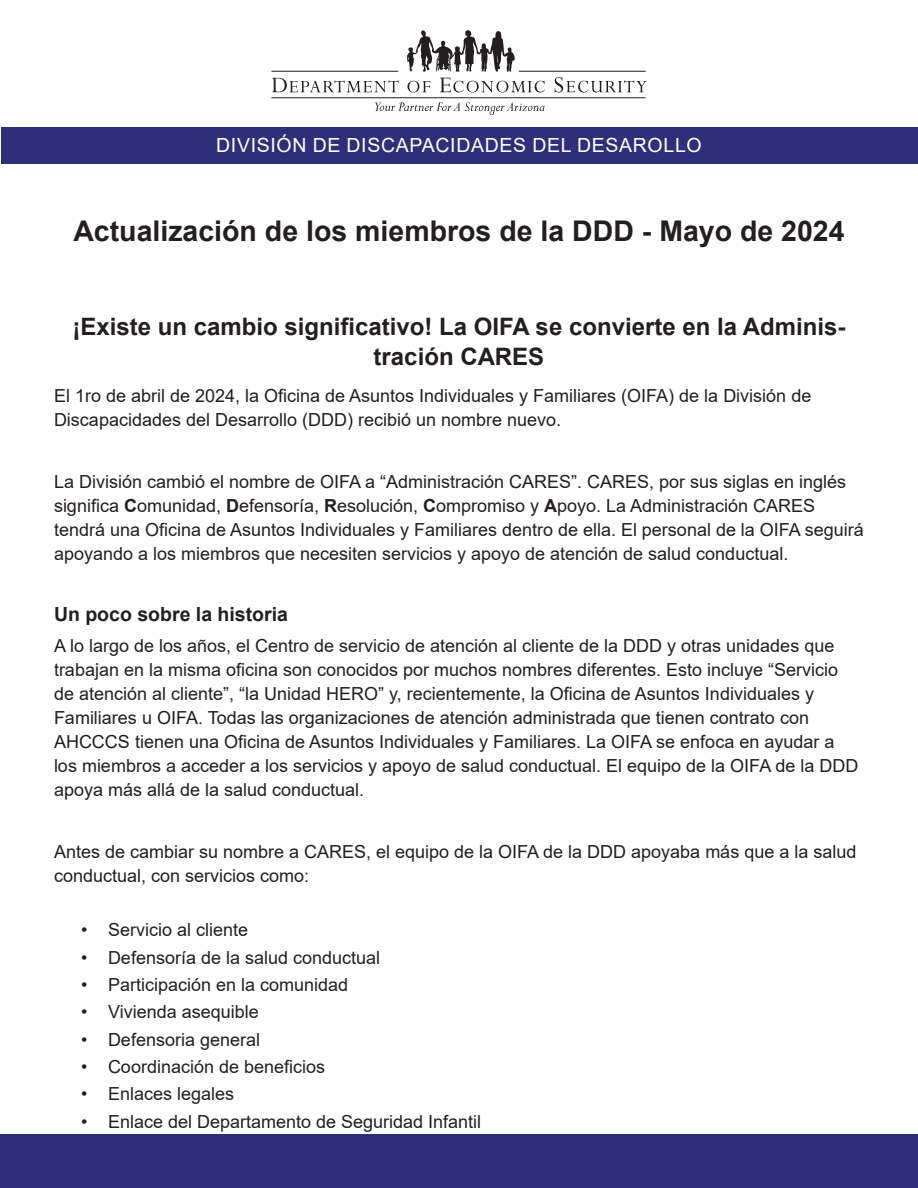
<style>
.page{position:relative;width:918px;height:1188px;background:#fff}
.page>*{position:absolute;margin:0;border:0;box-sizing:border-box;transform-origin:0 0}
.t1{font:700 28.5px "Arial";color:#231f20}
.Header_2{font:700 24px/30px "Arial";color:#231f20;text-align:center}
.t2{font:19.5px "Arial";letter-spacing:.035em;color:#fff}
.Heading_3{font:700 19.5px "Arial";color:#231f20}
.Paragraph_Style_1{font:18px/24px "Arial";color:#231f20}
.s1{font-weight:700}
</style>
<div class="page">
<div style="left:0;top:1134px;width:918px;height:54px;background:#2d3079"></div>
<div style="left:2px;top:128px;width:916px;height:36px;background:#2d3079"></div>
<svg style="left:272px;top:78px;width:127px;height:14px"></svg>
<svg style="left:375px;top:102px;width:170px;height:13px"></svg>
<svg style="left:407px;top:30px;width:108px;height:42px"></svg>
<svg style="left:407px;top:81px;width:23px;height:12px"></svg>
<svg style="left:440px;top:78px;width:105px;height:15px"></svg>
<svg style="left:555px;top:77px;width:92px;height:16px"></svg>
<hr style="left:271px;top:71px;width:127px;height:1px;background:#231f20">
<hr style="left:519px;top:71px;width:127px;height:1px;background:#231f20">
<hr style="left:271px;top:97px;width:375px;height:1px;background:#231f20">
<p class="t2" style="left:216px;top:131px;width:487px">DIVISIÓN DE DISCAPACIDADES DEL DESAROLLO</p>
<p class="t1" style="left:73px;top:211px;width:773px">Actualización de los miembros de la DDD - Mayo de 2024</p>
<p class="Header_2" style="left:72px;top:312px;width:775px">¡Existe un cambio significativo! La OIFA se convierte en la Adminis&shy;tración CARES</p>
<p class="Paragraph_Style_1" style="left:54px;top:384px;width:759px">El 1ro de abril de 2024, la Oficina de Asuntos Individuales y Familiares (OIFA) de la División de<br>Discapacidades del Desarrollo (DDD) recibió un nombre nuevo.</p>
<p class="Paragraph_Style_1" style="left:54px;top:469px;width:811px">La División cambió el nombre de OIFA a “Administración CARES”. CARES, por sus siglas en inglés significa <span class="s1">C</span>omunidad, <span class="s1">D</span>efensoría, <span class="s1">R</span>esolución, <span class="s1">C</span>ompromiso y <span class="s1">A</span>poyo. La Administración CARES tendrá una Oficina de Asuntos Individuales y Familiares dentro de ella. El personal de la OIFA seguirá apoyando a los miembros que necesiten servicios y apoyo de atención de salud conductual.</p>
<p class="Heading_3" style="left:54px;top:601px;width:236px">Un poco sobre la historia</p>
<p class="Paragraph_Style_1" style="left:54px;top:634px;width:806px">A lo largo de los años, el Centro de servicio de atención al cliente de la DDD y otras unidades que trabajan en la misma oficina son conocidos por muchos nombres diferentes. Esto incluye “Servicio de atención al cliente”, “la Unidad HERO” y, recientemente, la Oficina de Asuntos Individuales y Familiares u OIFA. Todas las organizaciones de atención administrada que tienen contrato con AHCCCS tienen una Oficina de Asuntos Individuales y Familiares. La OIFA se enfoca en ayudar a los miembros a acceder a los servicios y apoyo de salud conductual. El equipo de la OIFA de la DDD apoya más allá de la salud conductual.</p>
<p class="Paragraph_Style_1" style="left:54px;top:839px;width:804px">Antes de cambiar su nombre a CARES, el equipo de la OIFA de la DDD apoyaba más que a la salud conductual, con servicios como:</p>
<p class="Paragraph_Style_1" style="left:81px;top:918px;width:169px">• Servicio al cliente</p>
<p class="Paragraph_Style_1" style="left:81px;top:945px;width:301px">• Defensoría de la salud conductual</p>
<p class="Paragraph_Style_1" style="left:81px;top:973px;width:269px">• Participación en la comunidad</p>
<p class="Paragraph_Style_1" style="left:81px;top:1000px;width:179px">• Vivienda asequible</p>
<p class="Paragraph_Style_1" style="left:81px;top:1027px;width:181px">• Defensoria general</p>
<p class="Paragraph_Style_1" style="left:81px;top:1055px;width:246px">• Coordinación de beneficios</p>
<p class="Paragraph_Style_1" style="left:81px;top:1082px;width:155px">• Enlaces legales</p>
<p class="Paragraph_Style_1" style="left:81px;top:1109px;width:402px">• Enlace del Departamento de Seguridad Infantil</p>
</div>
